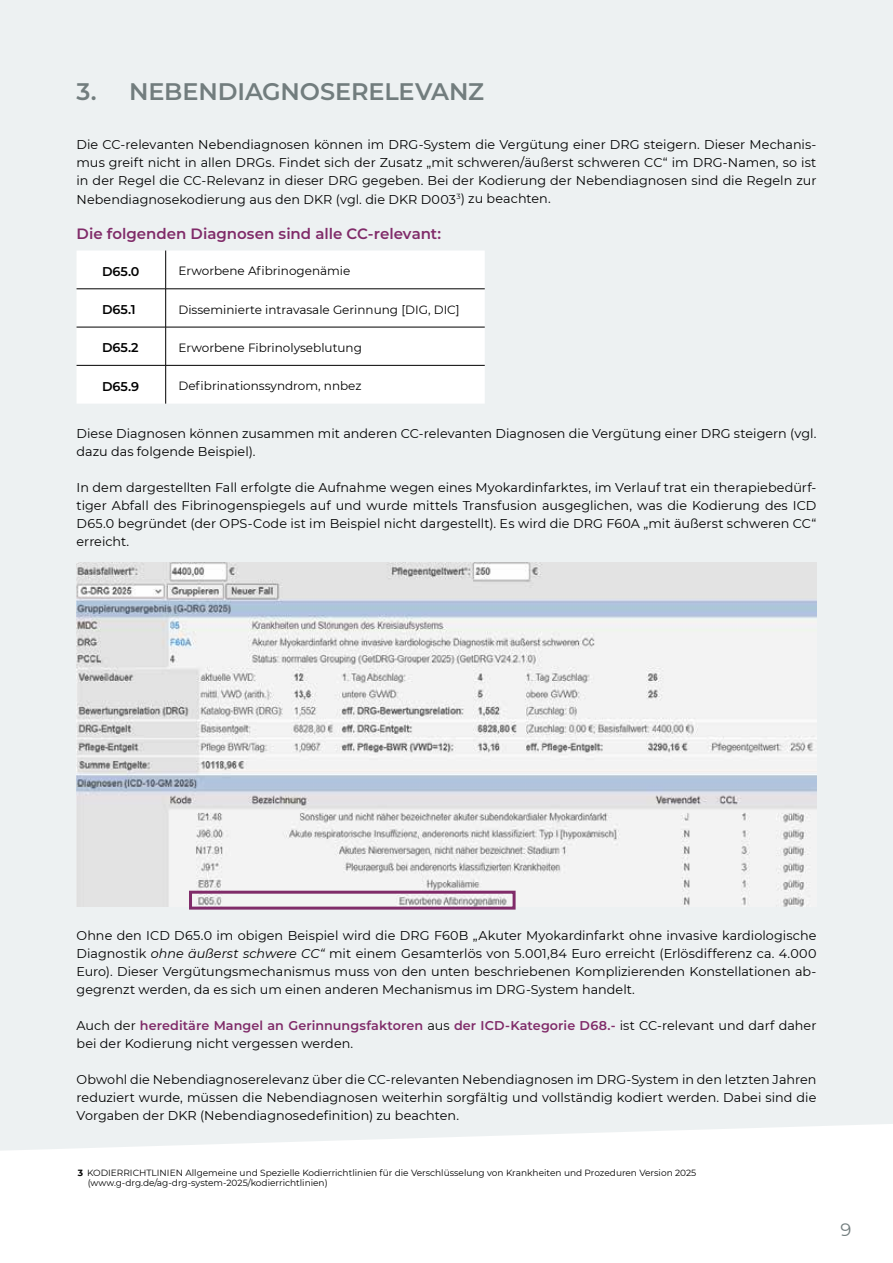
<style>
.page{position:relative;width:893px;height:1263px;background:#fff}
.page>*{position:absolute;margin:0;border:0;box-sizing:border-box;transform-origin:0 0}
.t1{font:600 24px "Montserrat";letter-spacing:-.005em;color:#727d7e}
.t2{font:18px "Montserrat";color:#727d7e}
.t3{font:600 15px "Montserrat";color:#802b69}
.t4{font:12.75px/18px "Montserrat";letter-spacing:.005em;color:#000;text-align:justify}
.t5{font:600 12.75px "Montserrat";color:#000}
.t6{font:12px "Montserrat";color:#000}
.t7{font:9px/10.8px "Montserrat";color:#000}
.s1{font-style:italic}
.s2{font-weight:600;color:#802b69}
.s3{font-weight:700}
</style>
<div class="page">
<div style="left:0;top:0;width:893px;height:1151px;background:#edf1f2"></div>
<svg style="left:77px;top:251px;width:408px;height:153px"></svg>
<hr style="left:77px;top:289px;width:89px;height:1px;background:#000">
<hr style="left:166px;top:289px;width:319px;height:1px;background:#000">
<hr style="left:77px;top:327px;width:89px;height:1px;background:#000">
<hr style="left:166px;top:327px;width:319px;height:1px;background:#000">
<hr style="left:77px;top:365px;width:89px;height:1px;background:#000">
<hr style="left:166px;top:365px;width:319px;height:1px;background:#000">
<hr style="left:165px;top:251px;width:1px;height:38px;background:#000">
<hr style="left:165px;top:289px;width:1px;height:38px;background:#000">
<hr style="left:165px;top:327px;width:1px;height:38px;background:#000">
<hr style="left:165px;top:365px;width:1px;height:39px;background:#000">
<img style="left:76px;top:562px;width:740px;height:344px">
<div style="left:189px;top:891px;width:327px;height:18px;border:3px solid #802b69"></div>
<h1 class="t1" style="left:77px;top:74px;width:409px">3. NEBENDIAGNOSERELEVANZ</h1>
<p class="t4" style="left:77px;top:135px;width:741px">Die CC-relevanten Nebendiagnosen können im DRG-System die Vergütung einer DRG steigern. Dieser Mechanis&shy;mus greift nicht in allen DRGs. Findet sich der Zusatz „mit schweren/äußerst schweren CC“ im DRG-Namen, so ist in der Regel die CC-Relevanz in dieser DRG gegeben. Bei der Kodierung der Nebendiagnosen sind die Regeln zur Nebendiagnosekodierung aus den DKR (vgl. die DKR D003<sup>3</sup>) zu beachten.</p>
<p class="t3" style="left:77px;top:223px;width:366px">Die folgenden Diagnosen sind alle CC-relevant:</p>
<p class="t5" style="left:102px;top:262px;width:39px">D65.0</p>
<p class="t6" style="left:178px;top:263px;width:173px">Erworbene Afibrinogenämie</p>
<p class="t5" style="left:102px;top:301px;width:35px">D65.1</p>
<p class="t6" style="left:178px;top:301px;width:283px">Disseminierte intravasale Gerinnung [DIG, DIC]</p>
<p class="t5" style="left:102px;top:339px;width:38px">D65.2</p>
<p class="t6" style="left:178px;top:339px;width:185px">Erworbene Fibrinolyseblutung</p>
<p class="t5" style="left:102px;top:377px;width:39px">D65.9</p>
<p class="t6" style="left:178px;top:378px;width:185px">Defibrinationssyndrom, nnbez</p>
<p class="t4" style="left:77px;top:424px;width:741px">Diese Diagnosen können zusammen mit anderen CC-relevanten Diagnosen die Vergütung einer DRG steigern (vgl. dazu das folgende Beispiel).</p>
<p class="t4" style="left:77px;top:478px;width:741px">In dem dargestellten Fall erfolgte die Aufnahme wegen eines Myokardinfarktes, im Verlauf trat ein therapiebedürf&shy;tiger Abfall des Fibrinogenspiegels auf und wurde mittels Transfusion ausgeglichen, was die Kodierung des ICD D65.0 begründet (der OPS-Code ist im Beispiel nicht dargestellt). Es wird die DRG F60A „mit äußerst schweren CC“ erreicht.</p>
<p class="t4" style="left:77px;top:926px;width:741px">Ohne den ICD D65.0 im obigen Beispiel wird die DRG F60B „Akuter Myokardinfarkt ohne invasive kardiologische Diagnostik <span class="s1">ohne äußerst schwere CC“</span> mit einem Gesamterlös von 5.001,84 Euro erreicht (Erlösdifferenz ca. 4.000<br>Euro). Dieser Vergütungsmechanismus muss von den unten beschriebenen Komplizierenden Konstellationen ab&shy;gegrenzt werden, da es sich um einen anderen Mechanismus im DRG-System handelt.</p>
<p class="t4" style="left:77px;top:1016px;width:741px">Auch der <span class="s2">hereditäre Mangel an Gerinnungsfaktoren</span> aus <span class="s2">der ICD-Kategorie D68.-</span> ist CC-relevant und darf daher bei der Kodierung nicht vergessen werden.</p>
<p class="t4" style="left:77px;top:1070px;width:741px">Obwohl die Nebendiagnoserelevanz über die CC-relevanten Nebendiagnosen im DRG-System in den letzten Jahren reduziert wurde, müssen die Nebendiagnosen weiterhin sorgfältig und vollständig kodiert werden. Dabei sind die Vorgaben der DKR (Nebendiagnosedefinition) zu beachten.</p>
<p class="t7" style="left:88px;top:1167px;width:610px;text-indent:-10px"><span class="s3">3</span> KODIERRICHTLINIEN Allgemeine und Spezielle Kodierrichtlinien für die Verschlüsselung von Krankheiten und Prozeduren Version 2025 (www.g-drg.de/ag-drg-system-2025/kodierrichtlinien)</p>
<h2 class="t2" style="left:840px;top:1217px;width:12px">9</h2>
</div>
